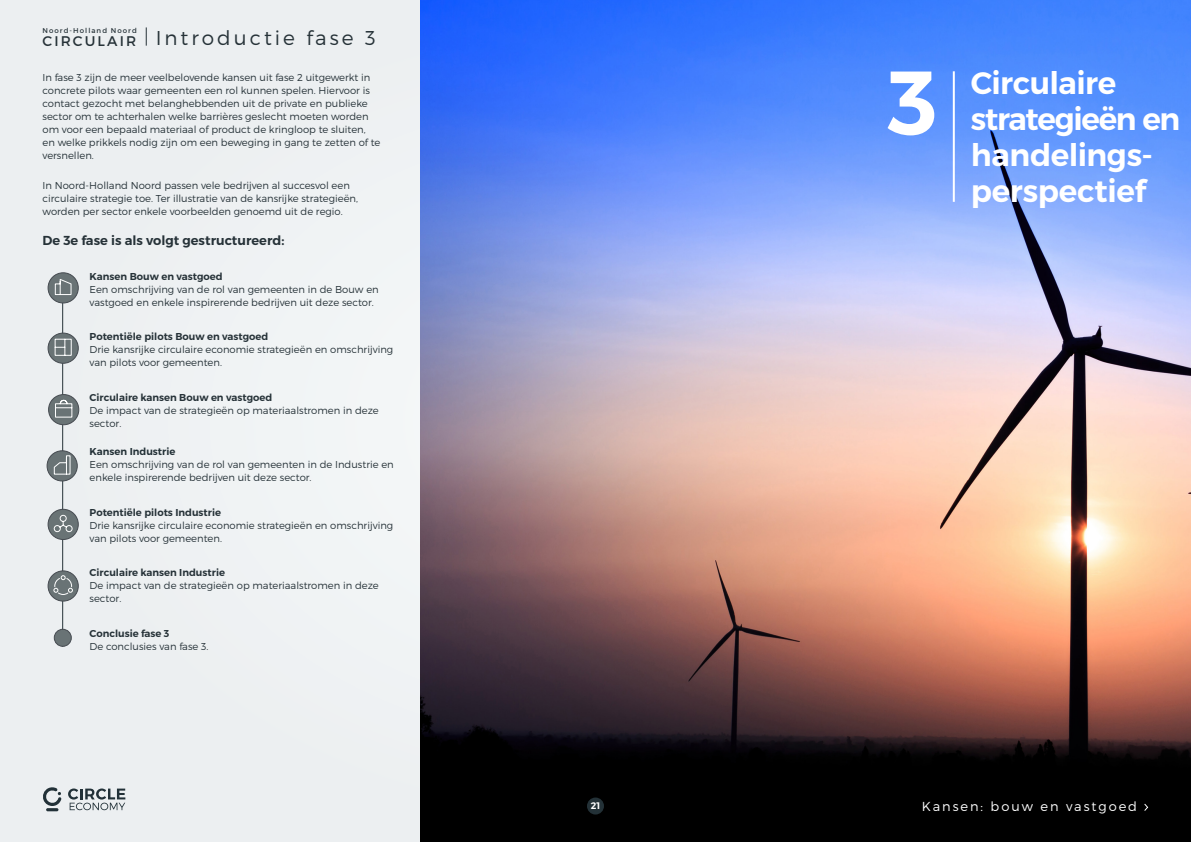
<style>
.page{position:relative;width:1191px;height:842px;background:#edf0f1}
.page>*{position:absolute;margin:0;border:0;box-sizing:border-box;transform-origin:0 0}
.t1{font:600 90.5px "Montserrat";color:#fff}
.capter_title{font:600 31px/36.2px "Montserrat";letter-spacing:-.015em;color:#fff}
.body{font:300 20px "Montserrat";letter-spacing:.15em;color:#263238}
.body-2{font:14px "Montserrat";letter-spacing:.15em;color:#263238}
.subheader_1{font:600 13px "Montserrat";color:#263238}
.body-3{font:300 13px "Montserrat";letter-spacing:.15em;color:#fff}
.body-4{font:300 10px/13px "Montserrat";color:#263238}
.subheader_2{font:600 10px "Montserrat";color:#263238}
.subheader_2-2{font:600 10px "Montserrat";color:#233137}
.t2{font:600 9.5px "Montserrat";color:#fff}
.body-5{font:7px "Montserrat";letter-spacing:.15em;color:#263238}
</style>
<div class="page">
<img style="left:420px;top:0;width:771px;height:842px">
<svg style="left:146px;top:27px;width:1px;height:19px"></svg>
<div style="left:587px;top:797px;width:17px;height:17px;background:#233137;border-radius:50%"></div>
<svg style="left:1144px;top:803px;width:4px;height:8px"></svg>
<svg style="left:68px;top:788px;width:57px;height:22px"></svg>
<svg style="left:43px;top:787px;width:18px;height:24px"></svg>
<hr style="left:952px;top:71px;width:2px;height:131px;background:#fff">
<hr style="left:62px;top:287px;width:1px;height:360px;background:#263238">
<div style="left:48px;top:273px;width:30px;height:30px;background:#697375;border-radius:50%"></div>
<div style="left:48px;top:272px;width:31px;height:31px;border:1px solid #464b51;border-radius:50%"></div>
<svg style="left:54px;top:279px;width:18px;height:16px"></svg>
<div style="left:48px;top:333px;width:30px;height:30px;background:#697375;border-radius:50%"></div>
<div style="left:48px;top:333px;width:31px;height:31px;border:1px solid #464b51;border-radius:50%"></div>
<svg style="left:54px;top:338px;width:18px;height:18px"></svg>
<div style="left:49px;top:395px;width:30px;height:30px;background:#697375;border-radius:50%"></div>
<div style="left:48px;top:394px;width:31px;height:31px;border:1px solid #464b51;border-radius:50%"></div>
<svg style="left:55px;top:399px;width:18px;height:19px"></svg>
<div style="left:47px;top:451px;width:30px;height:30px;background:#697375;border-radius:15px"></div>
<div style="left:47px;top:450px;width:31px;height:31px;border:1px solid #464b51;border-radius:15px"></div>
<svg style="left:53px;top:455px;width:18px;height:20px"></svg>
<div style="left:48px;top:509px;width:30px;height:30px;background:#697375;border-radius:15px"></div>
<div style="left:48px;top:509px;width:31px;height:31px;border:1px solid #464b51;border-radius:15px"></div>
<svg style="left:53px;top:514px;width:20px;height:19px"></svg>
<div style="left:48px;top:571px;width:30px;height:30px;background:#697375;border-radius:50%"></div>
<div style="left:48px;top:570px;width:31px;height:32px;border:1px solid #464b51;border-radius:50%"></div>
<svg style="left:53px;top:575px;width:20px;height:20px"></svg>
<div style="left:54px;top:629px;width:17px;height:17px;background:#697375;border-radius:50%"></div>
<div style="left:54px;top:629px;width:18px;height:18px;border:1px solid #464b51;border-radius:50%"></div>
<p class="body-5" style="left:43px;top:26px;width:96px">Noord-Holland Noord</p>
<p class="body-2" style="left:43px;top:32px;width:95px">CIRCULAIR</p>
<p class="body" style="left:156px;top:26px;width:221px">Introductie fase 3</p>
<p class="body-4" style="left:43px;top:70px;width:339px">In fase 3 zijn de meer veelbelovende kansen uit fase 2 uitgewerkt in concrete pilots waar gemeenten een rol kunnen spelen. Hiervoor is contact gezocht met belanghebbenden uit de private en publieke sector om te achterhalen welke barrières geslecht moeten worden om voor een bepaald materiaal of product de kringloop te sluiten, en welke prikkels nodig zijn om een beweging in gang te zetten of te versnellen.</p>
<p class="body-4" style="left:43px;top:178px;width:317px">In Noord-Holland Noord passen vele bedrijven al succesvol een circulaire strategie toe. Ter illustratie van de kansrijke strategieën, worden per sector enkele voorbeelden genoemd uit de regio.</p>
<p class="subheader_1" style="left:43px;top:232px;width:243px">De 3e fase is als volgt gestructureerd:</p>
<p class="subheader_2" style="left:90px;top:270px;width:135px">Kansen Bouw en vastgoed</p>
<p class="body-4" style="left:90px;top:282px;width:291px">Een omschrijving van de rol van gemeenten in de Bouw en vastgoed en enkele inspirerende bedrijven uit deze sector.</p>
<p class="subheader_2" style="left:90px;top:330px;width:180px">Potentiële pilots Bouw en vastgoed</p>
<p class="body-4" style="left:90px;top:343px;width:305px">Drie kansrijke circulaire economie strategieën en omschrijving van pilots voor gemeenten.</p>
<p class="subheader_2" style="left:90px;top:391px;width:184px">Circulaire kansen Bouw en vastgoed</p>
<p class="body-4" style="left:90px;top:403px;width:291px">De impact van de strategieën op materiaalstromen in deze sector.</p>
<p class="subheader_2-2" style="left:90px;top:445px;width:87px">Kansen Industrie</p>
<p class="body-4" style="left:90px;top:458px;width:306px">Een omschrijving van de rol van gemeenten in de Industrie en enkele inspirerende bedrijven uit deze sector.</p>
<p class="subheader_2" style="left:90px;top:506px;width:133px">Potentiële pilots Industrie</p>
<p class="body-4" style="left:90px;top:518px;width:305px">Drie kansrijke circulaire economie strategieën en omschrijving van pilots voor gemeenten.</p>
<p class="subheader_2" style="left:90px;top:566px;width:137px">Circulaire kansen Industrie</p>
<p class="body-4" style="left:90px;top:579px;width:291px">De impact van de strategieën op materiaalstromen in deze sector.</p>
<p class="subheader_2" style="left:90px;top:627px;width:81px">Conclusie fase 3</p>
<p class="body-4" style="left:90px;top:639px;width:120px">De conclusies van fase 3.</p>
<p class="t1" style="left:887px;top:47px;width:51px">3</p>
<p class="capter_title" style="left:970px;top:65px;width:211px">Circulaire strategieën en handelings&shy;perspectief</p>
<p class="t2" style="left:590px;top:799px;width:11px">21</p>
<p class="body-3" style="left:921px;top:798px;width:217px">Kansen: bouw en vastgoed</p>
</div>
